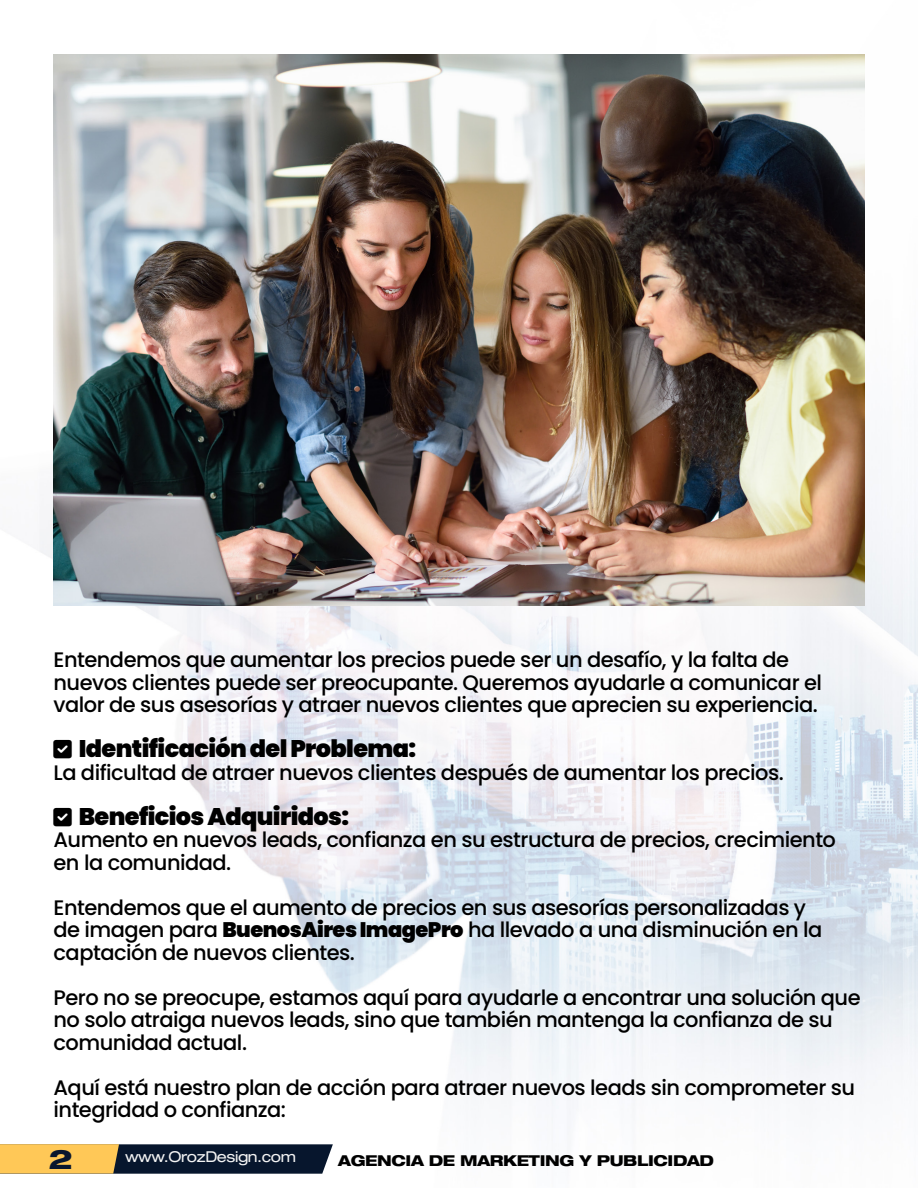
<style>
.page{position:relative;width:918px;height:1188px;background:#fff}
.page>*{position:absolute;margin:0;border:0;box-sizing:border-box;transform-origin:0 0}
.t1{font:800 expanded 27px "Helvetica Neue";color:#0a172e}
.t2{font:900 24px "Poppins";letter-spacing:-.025em;color:#000}
.t3{font:500 21px/22.5px "Poppins";letter-spacing:-.025em;color:#000}
.t4{font:800 expanded 15px "Helvetica Neue";letter-spacing:-.025em;color:#000}
.t5{font:expanded 15px "Helvetica Neue";letter-spacing:-.025em;color:#f4f4f4}
.s1{font-weight:900}
</style>
<div class="page">
<img style="left:39px;top:54px;width:879px;height:1069px">
<svg style="left:0;top:1144px;width:333px;height:30px;background:#635a42"></svg>
<img style="left:54px;top:54px;width:810px;height:552px">
<svg style="left:54px;top:740px;width:18px;height:19px"></svg>
<svg style="left:54px;top:808px;width:18px;height:18px"></svg>
<p class="t3" style="left:54px;top:649px;width:770px">Entendemos que aumentar los precios puede ser un desafío, y la falta de nuevos clientes puede ser preocupante. Queremos ayudarle a comunicar el valor de sus asesorías y atraer nuevos clientes que aprecien su experiencia.</p>
<p class="t2" style="left:54px;top:735px;width:364px">▲❑◆ Identificación del Problema:</p>
<p class="t3" style="left:54px;top:761px;width:732px">La dificultad de atraer nuevos clientes después de aumentar los precios.</p>
<p class="t2" style="left:54px;top:803px;width:297px">▲❑◆ Beneficios Adquiridos:</p>
<p class="t3" style="left:54px;top:829px;width:784px">Aumento en nuevos leads, confianza en su estructura de precios, crecimiento en la comunidad.</p>
<p class="t3" style="left:54px;top:896px;width:770px">Entendemos que el aumento de precios en sus asesorías personalizadas y de imagen para <span class="s1">BuenosAires ImagePro</span> ha llevado a una disminución en la captación de nuevos clientes.</p>
<p class="t3" style="left:54px;top:986px;width:809px">Pero no se preocupe, estamos aquí para ayudarle a encontrar una solución que no solo atraiga nuevos leads, sino que también mantenga la confianza de su comunidad actual.</p>
<p class="t3" style="left:54px;top:1076px;width:803px">Aquí está nuestro plan de acción para atraer nuevos leads sin comprometer su integridad o confianza:</p>
<p class="t1" style="left:49px;top:1142px;width:25px">2</p>
<p class="t5" style="left:125px;top:1148px;width:173px">www.OrozDesign.com</p>
<p class="t4" style="left:338px;top:1151px;width:377px">AGENCIA DE MARKETING Y PUBLICIDAD</p>
</div>
